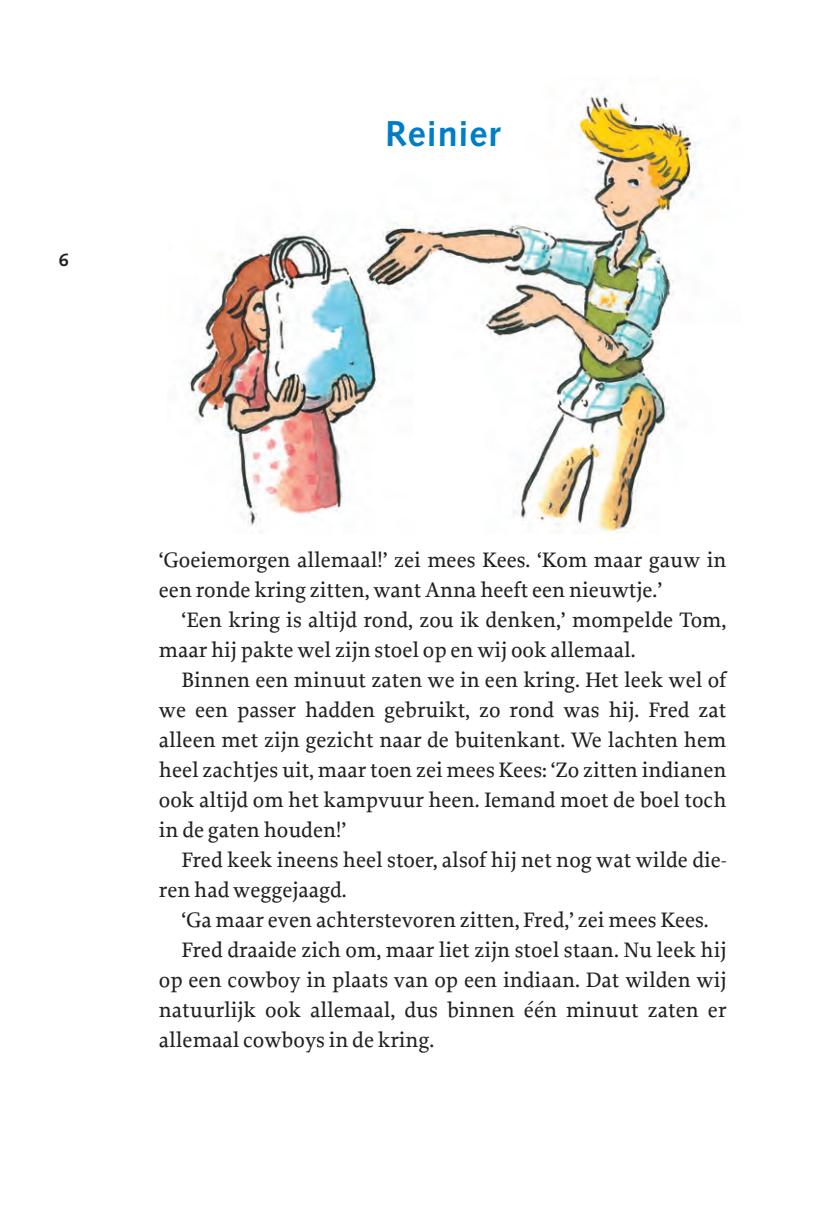
<style>
.page{position:relative;width:840px;height:1219px;background:#fff}
.page>*{position:absolute;margin:0;border:0;box-sizing:border-box;transform-origin:0 0}
.t1{font:700 36px "Syntax";letter-spacing:.025em;color:#007ec5}
.t2{font:500 22px/30px "Proforma";color:#231f20}
.t3{font:700 18px "Syntax";color:#231f20}
</style>
<div class="page">
<img style="left:188px;top:95px;width:511px;height:438px">
<p class="t3" style="left:59px;top:253px;width:12px">6</p>
<h1 class="t1" style="left:385px;top:119px;width:117px">Reinier</h1>
<p class="t2" style="left:159px;top:544px;width:568px">‘Goeiemorgen allemaal!’ zei mees Kees. ‘Kom maar gauw in een ronde kring zitten, want Anna heeft een nieuwtje.’</p>
<p class="t2" style="left:159px;top:604px;width:568px;text-indent:23px">‘Een kring is altijd rond, zou ik denken,’ mompelde Tom, maar hij pakte wel zijn stoel op en wij ook allemaal.</p>
<p class="t2" style="left:159px;top:664px;width:568px;text-align:justify;text-indent:23px">Binnen een minuut zaten we in een kring. Het leek wel of we een passer hadden gebruikt, zo rond was hij. Fred zat alleen met zijn gezicht naar de buitenkant. We lachten hem heel zachtjes uit, maar toen zei mees Kees: ‘Zo zitten indianen ook altijd om het kampvuur heen. Iemand moet de boel toch in de gaten houden!’</p>
<p class="t2" style="left:159px;top:844px;width:568px;text-indent:23px">Fred keek ineens heel stoer, alsof hij net nog wat wilde die&shy;ren had weggejaagd.</p>
<p class="t2" style="left:181px;top:904px;width:528px">‘Ga maar even achterstevoren zitten, Fred,’ zei mees Kees.</p>
<p class="t2" style="left:181px;top:934px;width:546px">Fred draaide zich om, maar liet zijn stoel staan. Nu leek hij</p>
<p class="t2" style="left:159px;top:964px;width:568px">op een cowboy in plaats van op een indiaan. Dat wilden wij</p>
<p class="t2" style="left:159px;top:994px;width:568px">natuurlijk ook allemaal, dus binnen één minuut zaten er</p>
<p class="t2" style="left:159px;top:1024px;width:277px">allemaal cowboys in de kring.</p>
</div>
